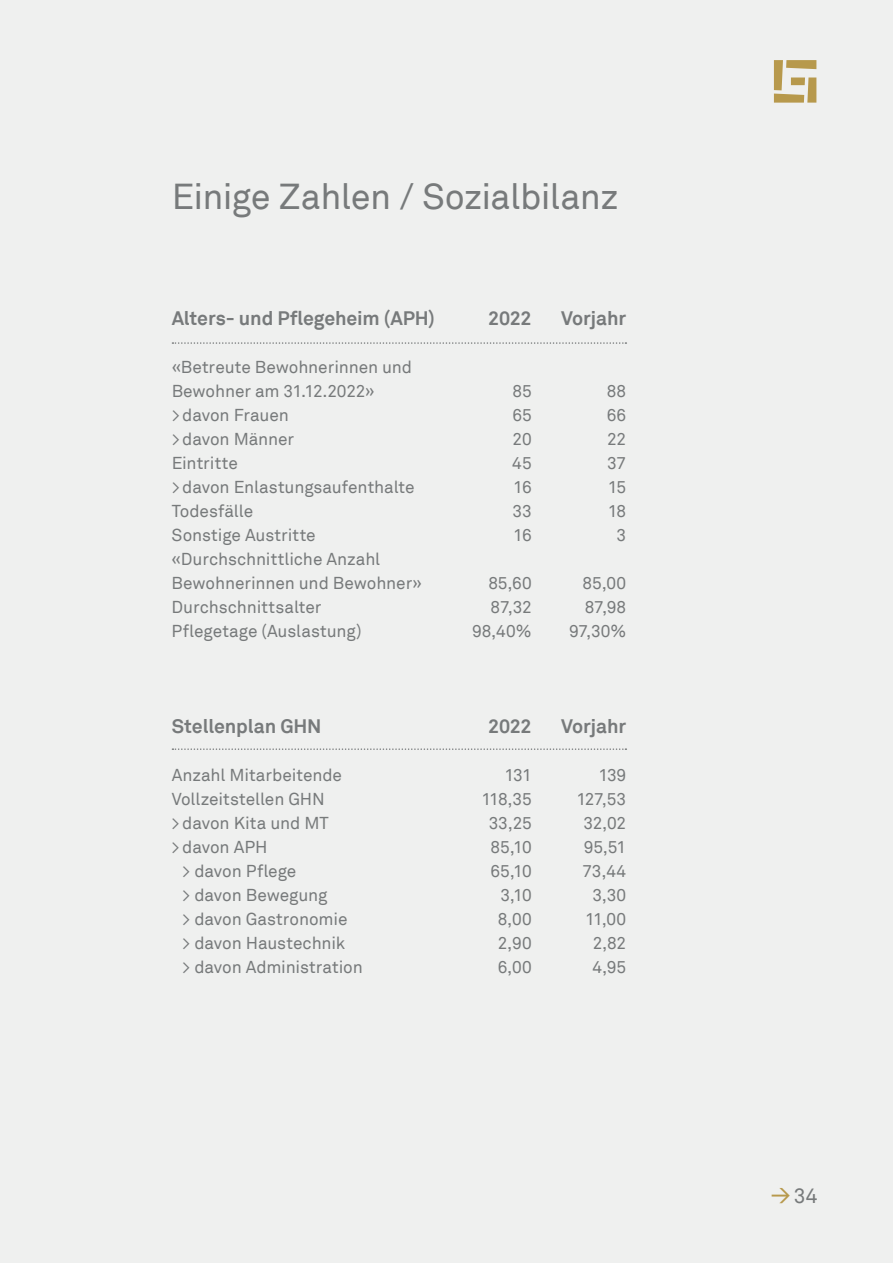
<style>
.page{position:relative;width:893px;height:1263px;background:#fff}
.page>*{position:absolute;margin:0;border:0;box-sizing:border-box;transform-origin:0 0}
.t1{font:36px "Akkurat";letter-spacing:-.02em;color:#777a7b}
.t2{font:21px "Akkurat";color:#777a7b}
.t3{font:700 19.5px "Akkurat";letter-spacing:-.005em;color:#777a7b}
.t4{font:17.25px/24px "Akkurat";letter-spacing:-.005em;color:#777a7b}
.s1{font-family:"DIN";font-weight:500;font-size:19.5px;color:#b7994c}
</style>
<div class="page">
<div style="left:1px;top:0;width:892px;height:1263px;background:#eff0ef"></div>
<svg style="left:172px;top:342px;width:454px;height:2px"></svg>
<svg style="left:172px;top:748px;width:454px;height:2px"></svg>
<svg style="left:774px;top:60px;width:42px;height:43px"></svg>
<h1 class="t1" style="left:172px;top:176px;width:448px">Einige Zahlen / Sozialbilanz</h1>
<p class="t3" style="left:172px;top:305px;width:265px">Alters- und Pflegeheim (APH)</p>
<p class="t3" style="left:488px;top:305px;width:45px">2022</p>
<p class="t3" style="left:561px;top:305px;width:67px">Vorjahr</p>
<p class="t4" style="left:172px;top:355px;width:242px">«Betreute Bewohnerinnen und<br>Bewohner am 31.12.2022»</p>
<p class="t4" style="left:512px;top:379px;width:21px">85</p>
<p class="t4" style="left:607px;top:379px;width:21px">88</p>
<p class="t4" style="left:172px;top:403px;width:119px">&gt;davon Frauen</p>
<p class="t4" style="left:512px;top:403px;width:21px">65</p>
<p class="t4" style="left:607px;top:403px;width:21px">66</p>
<p class="t4" style="left:172px;top:427px;width:124px">&gt;davon Männer</p>
<p class="t4" style="left:513px;top:427px;width:21px">20</p>
<p class="t4" style="left:607px;top:427px;width:21px">22</p>
<p class="t4" style="left:172px;top:451px;width:68px">Eintritte</p>
<p class="t4" style="left:512px;top:451px;width:21px">45</p>
<p class="t4" style="left:607px;top:451px;width:20px">37</p>
<p class="t4" style="left:172px;top:475px;width:245px">&gt;davon Enlastungsaufenthalte</p>
<p class="t4" style="left:513px;top:475px;width:20px">16</p>
<p class="t4" style="left:608px;top:475px;width:20px">15</p>
<p class="t4" style="left:172px;top:499px;width:83px">Todesfälle</p>
<p class="t4" style="left:512px;top:499px;width:21px">33</p>
<p class="t4" style="left:608px;top:499px;width:20px">18</p>
<p class="t4" style="left:172px;top:523px;width:146px">Sonstige Austritte</p>
<p class="t4" style="left:513px;top:523px;width:20px">16</p>
<p class="t4" style="left:616px;top:523px;width:11px">3</p>
<p class="t4" style="left:172px;top:547px;width:252px">«Durchschnittliche Anzahl<br>Bewohnerinnen und Bewohner»</p>
<p class="t4" style="left:488px;top:571px;width:45px">85,60</p>
<p class="t4" style="left:583px;top:571px;width:45px">85,00</p>
<p class="t4" style="left:172px;top:595px;width:151px">Durchschnittsalter</p>
<p class="t4" style="left:491px;top:595px;width:43px">87,32</p>
<p class="t4" style="left:585px;top:595px;width:43px">87,98</p>
<p class="t4" style="left:172px;top:619px;width:192px">Pflegetage (Auslastung)</p>
<p class="t4" style="left:472px;top:619px;width:61px">98,40%</p>
<p class="t4" style="left:569px;top:619px;width:59px">97,30%</p>
<p class="t3" style="left:172px;top:713px;width:151px">Stellenplan GHN</p>
<p class="t3" style="left:488px;top:713px;width:45px">2022</p>
<p class="t3" style="left:561px;top:713px;width:67px">Vorjahr</p>
<p class="t4" style="left:172px;top:763px;width:172px">Anzahl Mitarbeitende</p>
<p class="t4" style="left:504px;top:763px;width:29px">131</p>
<p class="t4" style="left:598px;top:763px;width:29px">139</p>
<p class="t4" style="left:172px;top:787px;width:155px">Vollzeitstellen GHN</p>
<p class="t4" style="left:481px;top:787px;width:52px">118,35</p>
<p class="t4" style="left:576px;top:787px;width:51px">127,53</p>
<p class="t4" style="left:172px;top:811px;width:159px">&gt;davon Kita und MT</p>
<p class="t4" style="left:489px;top:811px;width:44px">33,25</p>
<p class="t4" style="left:583px;top:811px;width:44px">32,02</p>
<p class="t4" style="left:172px;top:835px;width:97px">&gt;davon APH</p>
<p class="t4" style="left:491px;top:835px;width:43px">85,10</p>
<p class="t4" style="left:584px;top:835px;width:44px">95,51</p>
<p class="t4" style="left:182px;top:859px;width:116px">&gt; davon Pflege</p>
<p class="t4" style="left:491px;top:859px;width:43px">65,10</p>
<p class="t4" style="left:582px;top:859px;width:45px">73,44</p>
<p class="t4" style="left:182px;top:883px;width:147px">&gt; davon Bewegung</p>
<p class="t4" style="left:500px;top:883px;width:33px">3,10</p>
<p class="t4" style="left:592px;top:883px;width:35px">3,30</p>
<p class="t4" style="left:182px;top:907px;width:167px">&gt; davon Gastronomie</p>
<p class="t4" style="left:498px;top:907px;width:35px">8,00</p>
<p class="t4" style="left:585px;top:907px;width:43px">11,00</p>
<p class="t4" style="left:182px;top:931px;width:165px">&gt; davon Haustechnik</p>
<p class="t4" style="left:498px;top:931px;width:35px">2,90</p>
<p class="t4" style="left:593px;top:931px;width:35px">2,82</p>
<p class="t4" style="left:182px;top:955px;width:182px">&gt; davon Administration</p>
<p class="t4" style="left:498px;top:955px;width:35px">6,00</p>
<p class="t4" style="left:592px;top:955px;width:35px">4,95</p>
<p class="t2" style="left:771px;top:1183px;width:48px"><span class="s1">&gt;</span>34</p>
</div>
